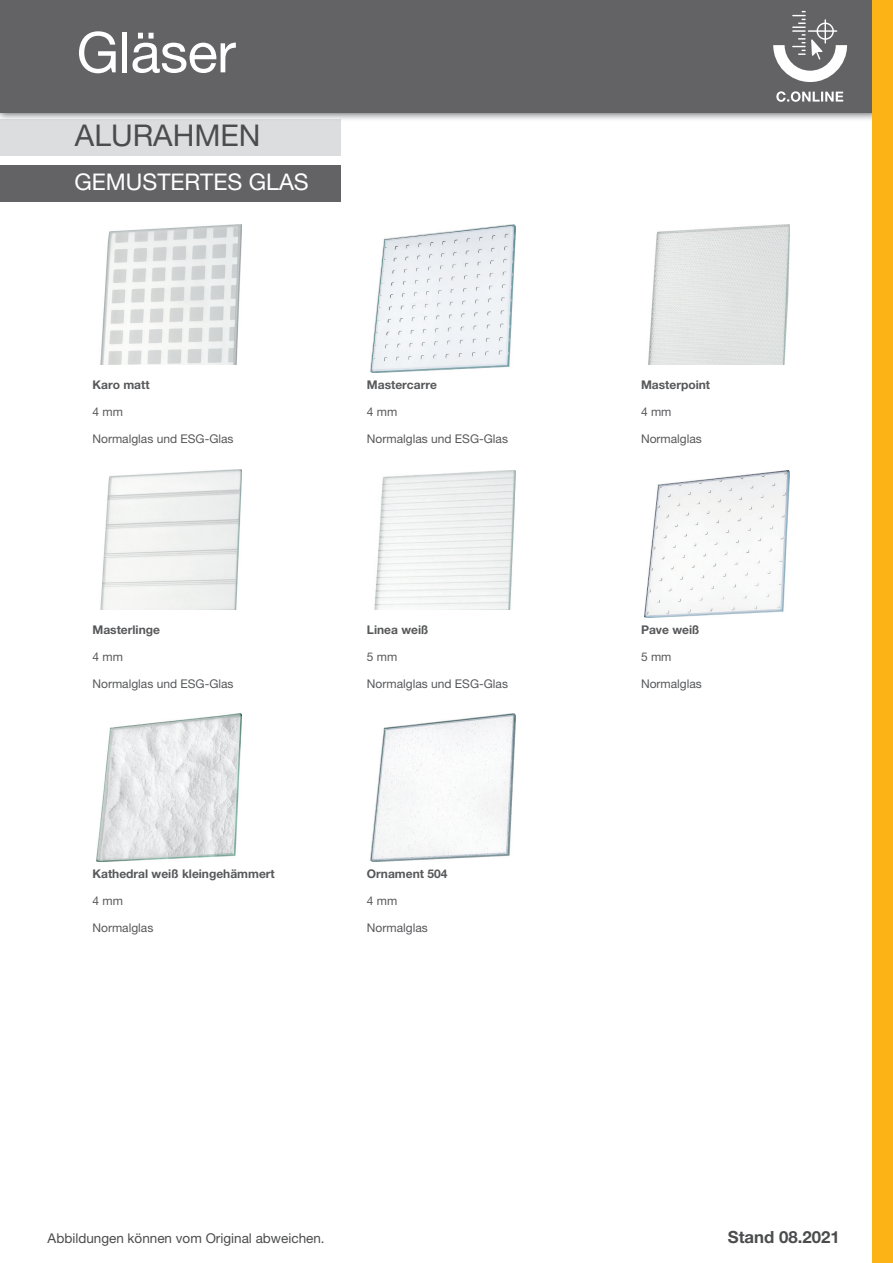
<style>
.page{position:relative;width:893px;height:1263px;background:#fff}
.page>*{position:absolute;margin:0;border:0;box-sizing:border-box;transform-origin:0 0}
.t1{font:56.1px "Helvetica Neue LT Pro";letter-spacing:-.01em;color:#fff}
.t2{font:30px "Helvetica Neue LT Pro";color:#4b4c4d}
.t3{font:22.95px "Helvetica Neue LT Pro";color:#fff}
.t4{font:700 16.8px "Helvetica Neue LT Pro";color:#4b4c4d}
.t5{font:13.5px "Helvetica Neue LT Pro";color:#4b4c4d}
.t6{font:12px "Helvetica Neue LT Pro";color:#57585a}
.t7{font:700 12px "Helvetica Neue LT Pro";color:#57585a}
</style>
<div class="page">
<div style="left:0;top:165px;width:340px;height:37px;background:#636366"></div>
<div style="left:0;top:120px;width:340px;height:36px;background:#dcdddf"></div>
<div style="left:0;top:0;width:873px;height:113px;background:#636366"></div>
<svg style="left:773px;top:11px;width:74px;height:91px"></svg>
<div style="left:872px;top:0;width:21px;height:1263px;background:#fbb316"></div>
<img style="left:100px;top:225px;width:141px;height:140px">
<img style="left:100px;top:470px;width:141px;height:139px">
<img style="left:96px;top:714px;width:145px;height:147px">
<img style="left:371px;top:225px;width:144px;height:147px">
<img style="left:374px;top:470px;width:141px;height:139px">
<img style="left:371px;top:714px;width:144px;height:147px">
<img style="left:648px;top:225px;width:142px;height:140px">
<img style="left:645px;top:470px;width:145px;height:148px">
<h1 class="t1" style="left:77px;top:19px;width:161px">Gläser</h1>
<h2 class="t2" style="left:75px;top:118px;width:187px">ALURAHMEN</h2>
<h3 class="t3" style="left:74px;top:168px;width:236px">GEMUSTERTES GLAS</h3>
<p class="t7" style="left:92px;top:377px;width:59px">Karo matt</p>
<p class="t6" style="left:92px;top:404px;width:32px">4 mm</p>
<p class="t6" style="left:92px;top:431px;width:143px">Normalglas und ESG-Glas</p>
<p class="t7" style="left:92px;top:623px;width:69px">Masterlinge</p>
<p class="t6" style="left:92px;top:650px;width:32px">4 mm</p>
<p class="t6" style="left:92px;top:677px;width:143px">Normalglas und ESG-Glas</p>
<p class="t7" style="left:92px;top:866px;width:184px">Kathedral weiß kleingehämmert</p>
<p class="t6" style="left:92px;top:893px;width:32px">4 mm</p>
<p class="t6" style="left:92px;top:920px;width:62px">Normalglas</p>
<p class="t7" style="left:367px;top:377px;width:71px">Mastercarre</p>
<p class="t6" style="left:367px;top:404px;width:32px">4 mm</p>
<p class="t6" style="left:367px;top:431px;width:143px">Normalglas und ESG-Glas</p>
<p class="t7" style="left:367px;top:623px;width:63px">Linea weiß</p>
<p class="t6" style="left:367px;top:650px;width:32px">5 mm</p>
<p class="t6" style="left:367px;top:677px;width:143px">Normalglas und ESG-Glas</p>
<p class="t7" style="left:367px;top:866px;width:82px">Ornament 504</p>
<p class="t6" style="left:367px;top:893px;width:32px">4 mm</p>
<p class="t6" style="left:367px;top:920px;width:62px">Normalglas</p>
<p class="t7" style="left:641px;top:377px;width:71px">Masterpoint</p>
<p class="t6" style="left:641px;top:404px;width:32px">4 mm</p>
<p class="t6" style="left:641px;top:431px;width:62px">Normalglas</p>
<p class="t7" style="left:641px;top:623px;width:60px">Pave weiß</p>
<p class="t6" style="left:641px;top:650px;width:32px">5 mm</p>
<p class="t6" style="left:641px;top:677px;width:62px">Normalglas</p>
<p class="t5" style="left:48px;top:1230px;width:279px">Abbildungen können vom Original abweichen.</p>
<h3 class="t4" style="left:728px;top:1226px;width:113px">Stand 08.2021</h3>
</div>
